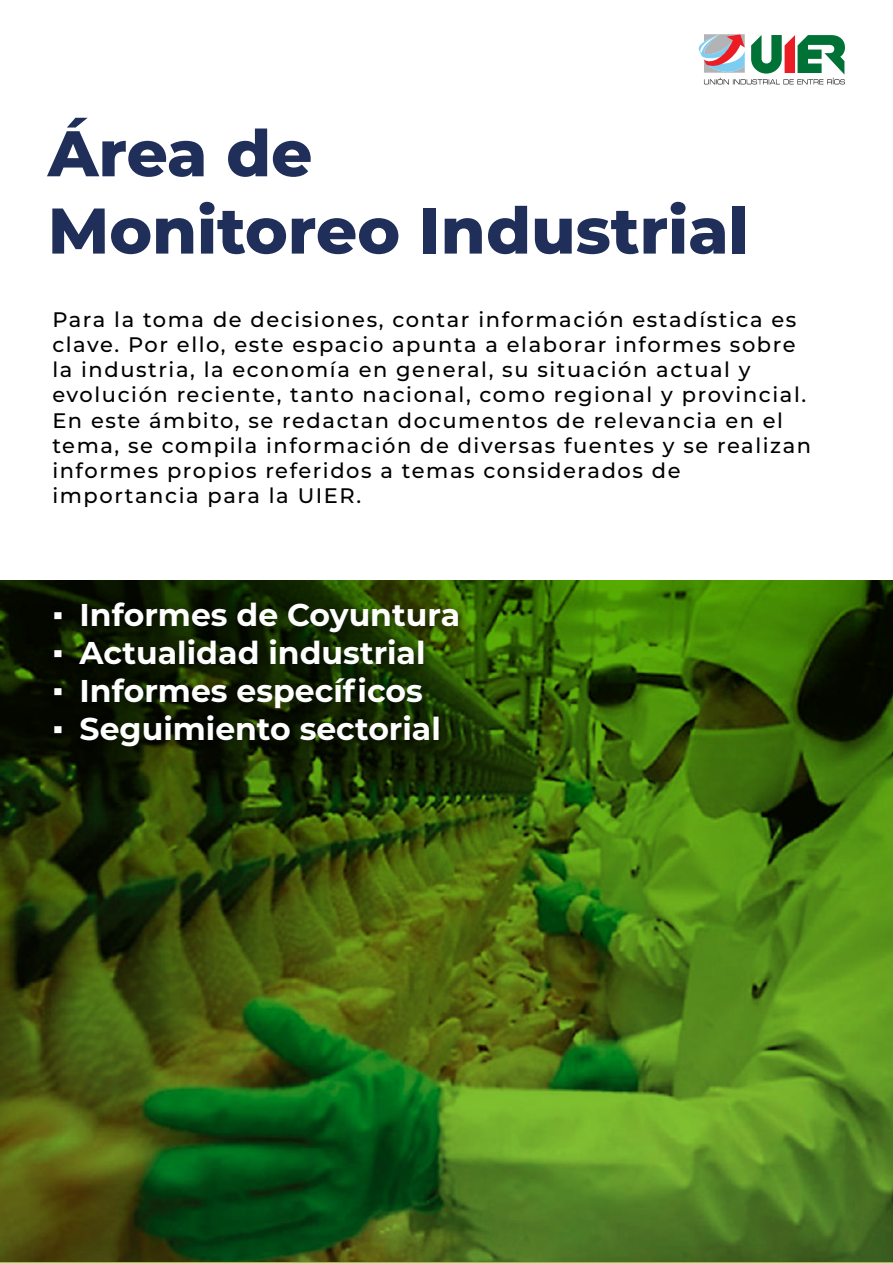
<style>
.page{position:relative;width:893px;height:1263px;background:#fff}
.page>*{position:absolute;margin:0;border:0;box-sizing:border-box;transform-origin:0 0}
.t1{font:800 64.35px/77.2px "Montserrat";color:#202f59}
.t2{font:700 31.5px "Montserrat";color:#fff}
.t3{font:500 21px/25.2px "Montserrat";letter-spacing:.075em;color:#000}
.s1{font-family:"Times New Roman";font-weight:400}
</style>
<div class="page">
<svg style="left:698px;top:34px;width:147px;height:50px"></svg>
<img style="left:0;top:580px;width:893px;height:681px">
<img style="left:42px;top:588px;width:469px;height:184px">
<h1 class="t1" style="left:48px;top:111px;width:702px">Área de<br>Monitoreo Industrial</h1>
<p class="t3" style="left:52px;top:306px;width:760px">Para la toma de decisiones, contar información estadística es clave. Por ello, este espacio apunta a elaborar informes sobre la industria, la economía en general, su situación actual y evolución reciente, tanto nacional, como regional y provincial.<br>En este ámbito, se redactan documentos de relevancia en el tema, se compila información de diversas fuentes y se realizan informes propios referidos a temas considerados de importancia para la UIER.</p>
<h2 class="t2" style="left:53px;top:592px;width:409px"><span class="s1">▪</span> Informes de Coyuntura</h2>
<h2 class="t2" style="left:53px;top:630px;width:374px"><span class="s1">▪</span> Actualidad industrial</h2>
<h2 class="t2" style="left:53px;top:668px;width:372px"><span class="s1">▪</span> Informes específicos</h2>
<h2 class="t2" style="left:53px;top:706px;width:390px"><span class="s1">▪</span> Seguimiento sectorial</h2>
</div>
